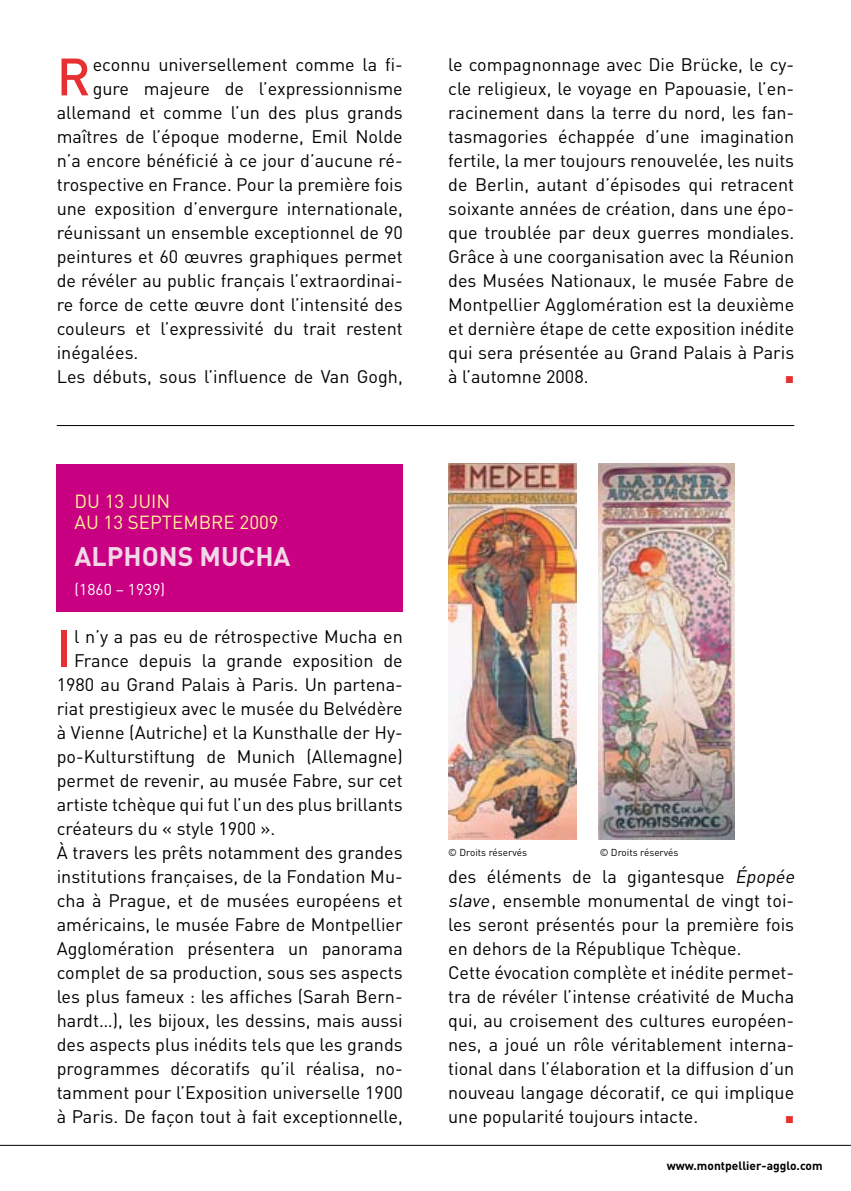
<style>
.page{position:relative;width:851px;height:1191px;background:#fff}
.page>*{position:absolute;margin:0;border:0;box-sizing:border-box;transform-origin:0 0}
.t1{font:500 51.8px "DIN";color:#e73031}
.t2{font:700 26.6px "DIN";color:#f2d7e7}
.t3{font:18.8px/21.8px "DIN";color:#fff594}
.t4{font:18px/24px "DIN";color:#000;text-align:justify}
.t5{font:15.6px "DIN";color:#fff}
.t6{font:700 12px "DIN";color:#000}
.t7{font:10px "DIN";color:#000}
.t8{font:10px "Zapf Dingbats ITC";color:#e73031}
.s1{font-style:italic}
</style>
<div class="page">
<div style="left:57px;top:464px;width:346px;height:147px;background:#c90081"></div>
<hr style="left:0;top:1144px;width:850px;height:1px;background:#000">
<hr style="left:57px;top:425px;width:737px;height:1px;background:#000">
<img style="left:448px;top:464px;width:128px;height:375px">
<img style="left:598px;top:464px;width:136px;height:375px">
<h1 class="t1" style="left:57px;top:44px;width:35px">R</h1>
<p class="t4" style="left:93px;top:53px;width:311px">econnu universellement comme la fi-</p>
<p class="t4" style="left:93px;top:76px;width:311px">gure majeure de l’expressionnisme</p>
<p class="t4" style="left:57px;top:100px;width:347px">allemand et comme l’un des plus grands</p>
<p class="t4" style="left:57px;top:124px;width:347px">maîtres de l’époque moderne, Emil Nolde</p>
<p class="t4" style="left:57px;top:148px;width:347px">n’a encore bénéficié à ce jour d’aucune ré-</p>
<p class="t4" style="left:57px;top:172px;width:347px">trospective en France. Pour la première fois</p>
<p class="t4" style="left:57px;top:196px;width:347px">une exposition d’envergure internationale,</p>
<p class="t4" style="left:57px;top:220px;width:347px">réunissant un ensemble exceptionnel de 90</p>
<p class="t4" style="left:57px;top:244px;width:347px">peintures et 60 œuvres graphiques permet</p>
<p class="t4" style="left:57px;top:268px;width:347px">de révéler au public français l’extraordinai-</p>
<p class="t4" style="left:57px;top:292px;width:347px">re force de cette œuvre dont l’intensité des</p>
<p class="t4" style="left:57px;top:316px;width:347px">couleurs et l’expressivité du trait restent</p>
<p class="t4" style="left:57px;top:340px;width:83px">inégalées.</p>
<p class="t4" style="left:57px;top:364px;width:347px">Les débuts, sous l’influence de Van Gogh,</p>
<p class="t3" style="left:75px;top:489px;width:205px">DU 13 JUIN<br>AU 13 SEPTEMBRE 2009</p>
<h2 class="t2" style="left:75px;top:539px;width:217px">ALPHONS MUCHA</h2>
<p class="t5" style="left:75px;top:579px;width:92px">(1860 – 1939)</p>
<h1 class="t1" style="left:57px;top:615px;width:17px">I</h1>
<p class="t4" style="left:74px;top:624px;width:330px">l n’y a pas eu de rétrospective Mucha en</p>
<p class="t4" style="left:74px;top:648px;width:330px">France depuis la grande exposition de</p>
<p class="t4" style="left:57px;top:672px;width:347px">1980 au Grand Palais à Paris. Un partena-</p>
<p class="t4" style="left:57px;top:696px;width:347px">riat prestigieux avec le musée du Belvédère</p>
<p class="t4" style="left:57px;top:720px;width:347px">à Vienne (Autriche) et la Kunsthalle der Hy-</p>
<p class="t4" style="left:57px;top:744px;width:347px">po-Kulturstiftung de Munich (Allemagne)</p>
<p class="t4" style="left:57px;top:768px;width:347px">permet de revenir, au musée Fabre, sur cet</p>
<p class="t4" style="left:57px;top:792px;width:347px">artiste tchèque qui fut l’un des plus brillants</p>
<p class="t4" style="left:57px;top:816px;width:220px">créateurs du « style 1900 ».</p>
<p class="t4" style="left:57px;top:840px;width:347px">à travers les prêts notamment des grandes</p>
<p class="t4" style="left:57px;top:864px;width:347px">institutions françaises, de la Fondation Mu-</p>
<p class="t4" style="left:57px;top:888px;width:347px">cha à Prague, et de musées européens et</p>
<p class="t4" style="left:57px;top:912px;width:347px">américains, le musée Fabre de Montpellier</p>
<p class="t4" style="left:57px;top:936px;width:347px">Agglomération présentera un panorama</p>
<p class="t4" style="left:57px;top:960px;width:347px">complet de sa production, sous ses aspects</p>
<p class="t4" style="left:57px;top:984px;width:347px">les plus fameux : les affiches (Sarah Bern-</p>
<p class="t4" style="left:57px;top:1008px;width:347px">hardt…), les bijoux, les dessins, mais aussi</p>
<p class="t4" style="left:57px;top:1032px;width:347px">des aspects plus inédits tels que les grands</p>
<p class="t4" style="left:57px;top:1056px;width:347px">programmes décoratifs qu’il réalisa, no-</p>
<p class="t4" style="left:57px;top:1080px;width:347px">tamment pour l’Exposition universelle 1900</p>
<p class="t4" style="left:57px;top:1104px;width:347px">à Paris. De façon tout à fait exceptionnelle,</p>
<p class="t4" style="left:448px;top:53px;width:347px">le compagnonnage avec Die Brücke, le cy&shy;cle religieux, le voyage en Papouasie, l’en&shy;racinement dans la terre du nord, les fan&shy;tasmagories échappée d’une imagination fertile, la mer toujours renouvelée, les nuits de Berlin, autant d’épisodes qui retracent soixante années de création, dans une épo&shy;que troublée par deux guerres mondiales.<br>Grâce à une coorganisation avec la Réunion des Musées Nationaux, le musée Fabre de Montpellier Agglomération est la deuxième et dernière étape de cette exposition inédite qui sera présentée au Grand Palais à Paris à l’automne 2008.</p>
<p class="t8" style="left:785px;top:375px;width:9px">■</p>
<p class="t7" style="left:448px;top:845px;width:80px">© D roits réservés</p>
<p class="t7" style="left:599px;top:845px;width:80px">© D roits réservés</p>
<p class="t4" style="left:448px;top:864px;width:351px;text-align:left">des éléments de la gigantesque <span class="s1">épopée slave</span>, ensemble monumental de vingt toi&shy;les seront présentés pour la première fois en dehors de la République Tchèque.<br>Cette évocation complète et inédite permet&shy;tra de révéler l’intense créativité de Mucha qui, au croisement des cultures européen&shy;nes, a joué un rôle véritablement interna&shy;tional dans l’élaboration et la diffusion d’un nouveau langage décoratif, ce qui implique une popularité toujours intacte.</p>
<p class="t8" style="left:785px;top:1115px;width:9px">■</p>
<p class="t6" style="left:666px;top:1157px;width:157px">www.montpellier-agglo.com</p>
</div>
